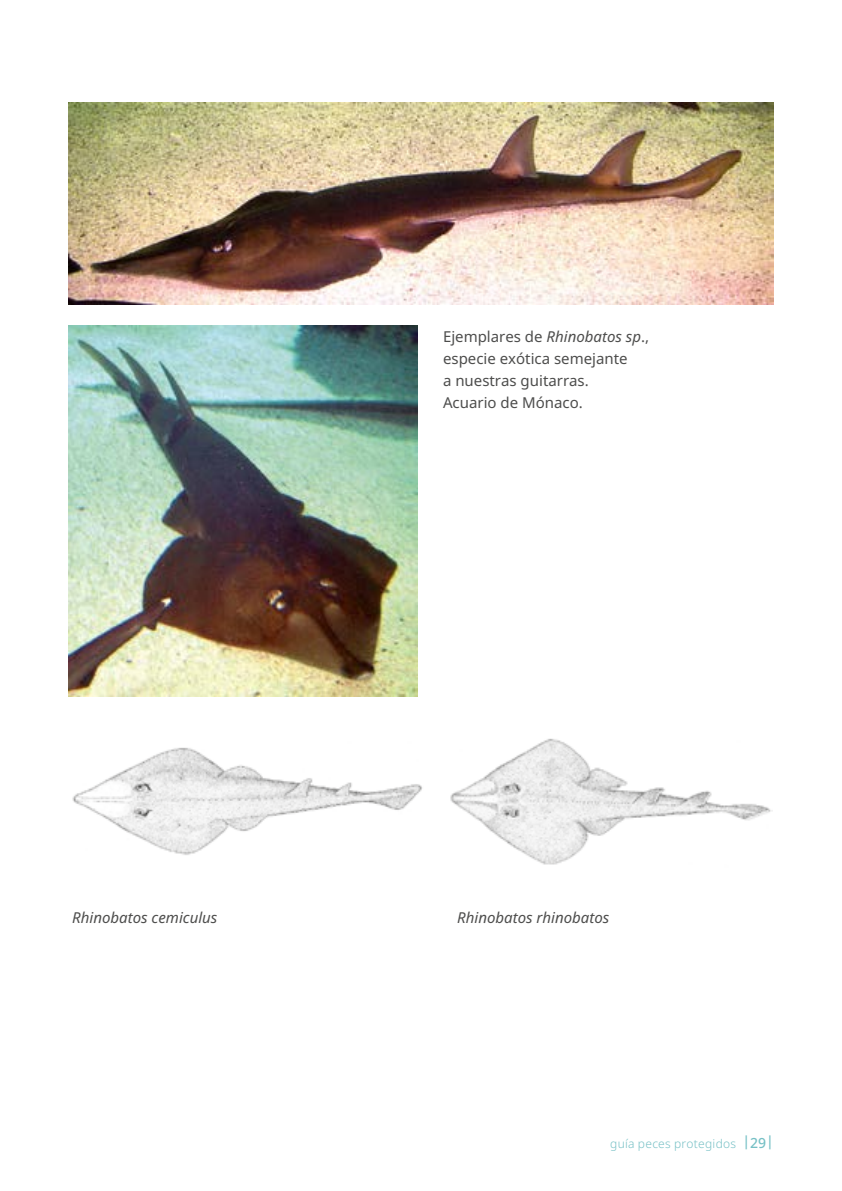
<style>
.page{position:relative;width:842px;height:1191px;background:#fff}
.page>*{position:absolute;margin:0;border:0;box-sizing:border-box;transform-origin:0 0}
.t1{font:15px/22px "Noto Sans";color:#4d4d4c}
.t2{font:italic 15px "Noto Sans";color:#4d4d4c}
.t3{font:300 12px "Noto Sans";letter-spacing:.025em;color:#76c0c5}
.s1{font-style:italic}
.s2{font-weight:500;font-size:14px}
</style>
<div class="page">
<img style="left:68px;top:102px;width:706px;height:202px">
<img style="left:68px;top:326px;width:349px;height:370px">
<img style="left:72px;top:747px;width:350px;height:108px">
<img style="left:450px;top:738px;width:323px;height:127px">
<p class="t1" style="left:443px;top:326px;width:208px">Ejemplares de <span class="s1">Rhinobatos sp</span>., especie exótica semejante<br>a nuestras guitarras.<br>Acuario de Mónaco.</p>
<p class="t2" style="left:72px;top:906px;width:147px">Rhinobatos cemiculus</p>
<p class="t2" style="left:457px;top:906px;width:154px">Rhinobatos rhinobatos</p>
<p class="t3" style="left:610px;top:1135px;width:165px">guía peces protegidos <sup>|</sup><span class="s2">29</span><sup>|</sup></p>
</div>
